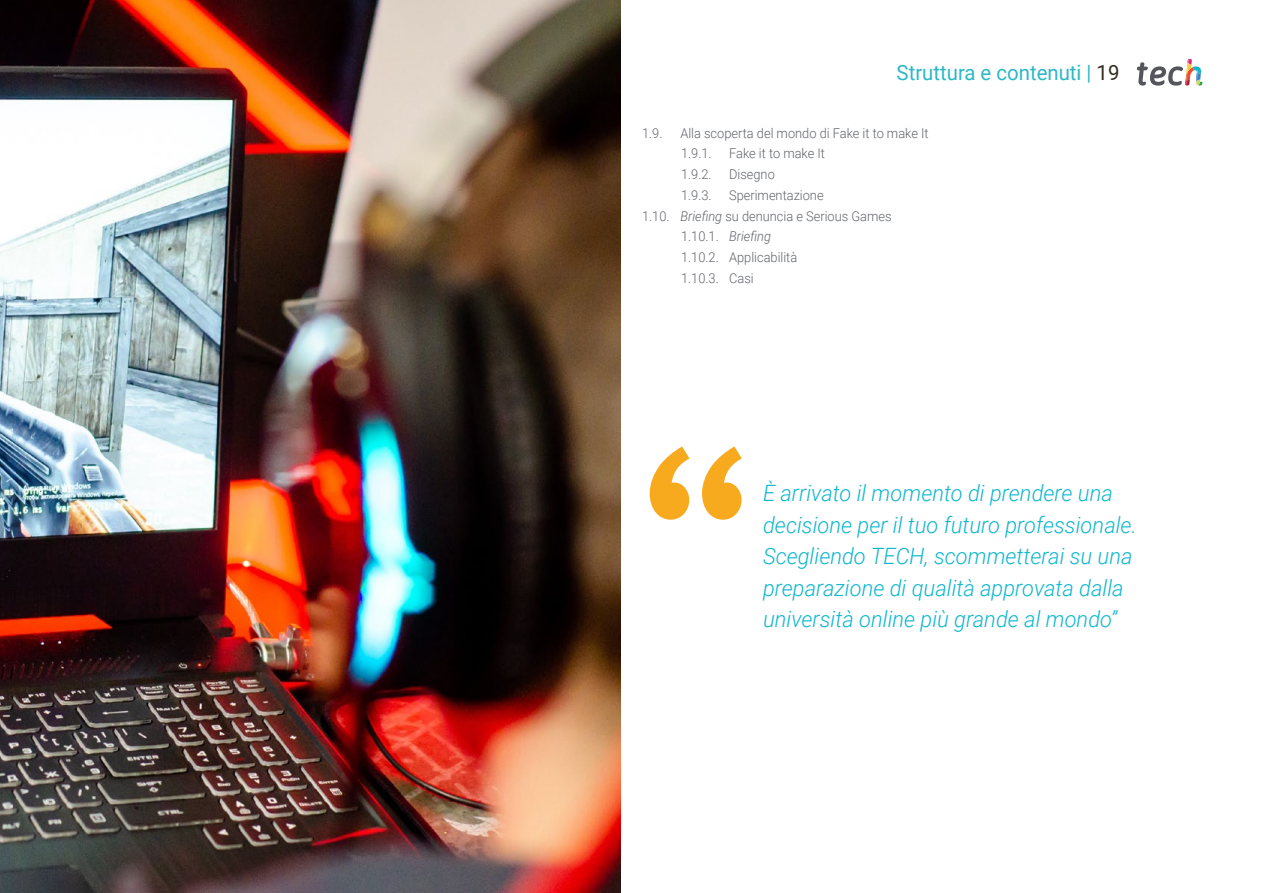
<style>
.page{position:relative;width:1263px;height:893px;background:#fff}
.page>*{position:absolute;margin:0;border:0;box-sizing:border-box;transform-origin:0 0}
.t1{font:italic 300 22.5px/31.5px "Roboto";color:#0fb6cf}
.t2{font:21px "Roboto";color:#2db8c5}
.t3{font:300 13.5px/20.7px "Roboto";color:#61646a;scale:.95 1}
.t4{font:italic 300 13.5px "Roboto";color:#61646a;scale:.95 1}
.s1{color:#312e20}
.s2{font-style:italic}
.s3{font-style:normal}
</style>
<div class="page">
<img style="left:0;top:0;width:621px;height:893px">
<svg style="left:650px;top:446px;width:92px;height:74px"></svg>
<svg style="left:1137px;top:59px;width:65px;height:27px"></svg>
<p class="t2" style="left:897px;top:57px;width:224px">Struttura e contenuti | <span class="s1">19</span></p>
<p class="t3" style="left:642px;top:122px;width:23px">1.9.</p>
<p class="t3" style="left:680px;top:122px;width:263px">Alla scoperta del mondo di Fake it to make It<br>1.9.1.</p>
<p class="t3" style="left:729px;top:143px;width:102px">Fake it to make It</p>
<p class="t3" style="left:681px;top:164px;width:34px">1.9.2.</p>
<p class="t3" style="left:729px;top:164px;width:50px">Disegno</p>
<p class="t3" style="left:681px;top:184px;width:34px">1.9.3.</p>
<p class="t3" style="left:729px;top:184px;width:101px">Sperimentazione</p>
<p class="t3" style="left:642px;top:205px;width:264px">1.10. <span class="s2">Briefing</span> su denuncia e Serious Games</p>
<p class="t4" style="left:681px;top:227px;width:96px"><span class="s3">1.10.1.</span> Briefing</p>
<p class="t3" style="left:681px;top:247px;width:124px">1.10.2. Applicabilità</p>
<p class="t3" style="left:681px;top:267px;width:78px">1.10.3. Casi</p>
<p class="t1" style="left:763px;top:476px;width:375px">È arrivato il momento di prendere una decisione per il tuo futuro professionale.<br>Scegliendo TECH, scommetterai su una preparazione di qualità approvata dalla università online più grande al mondo”</p>
</div>
